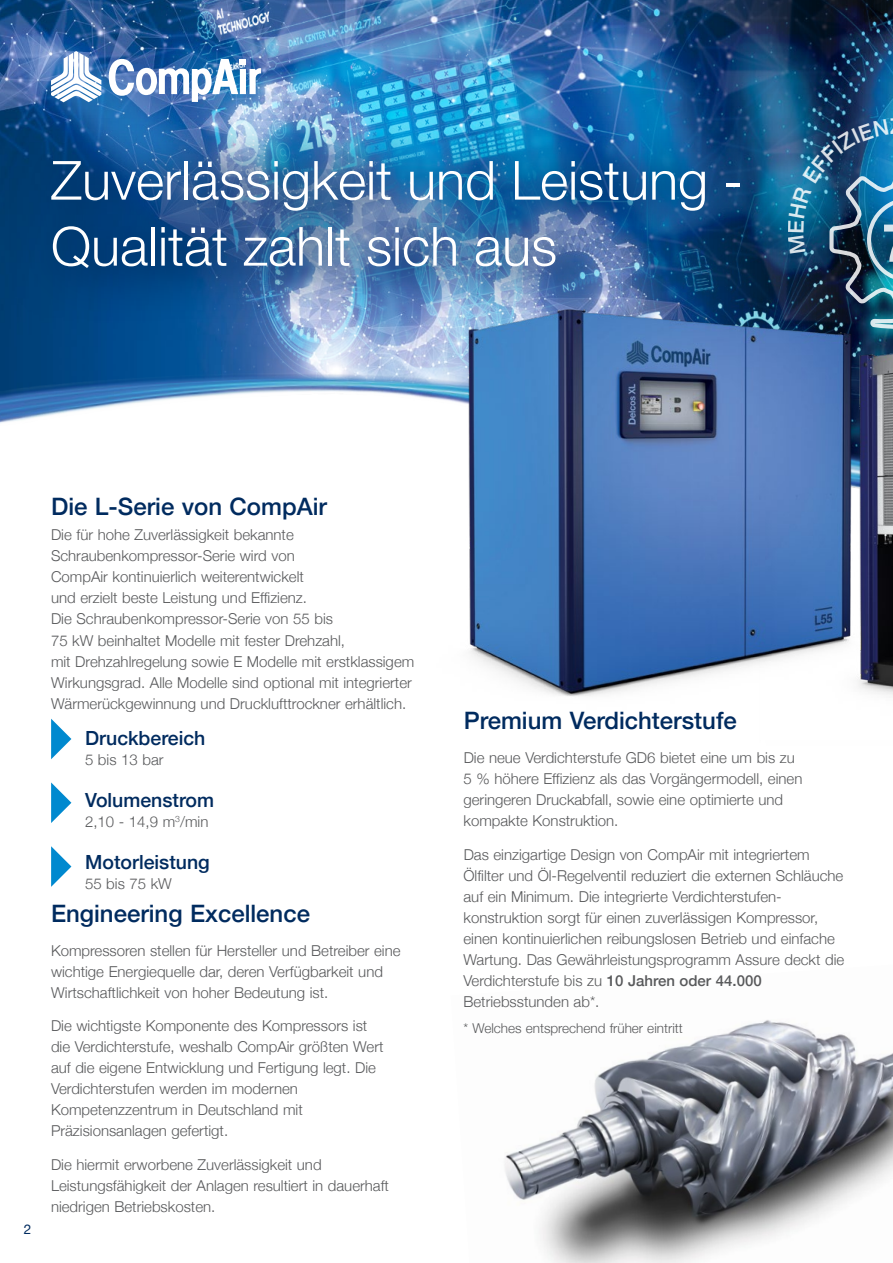
<style>
.page{position:relative;width:893px;height:1263px;background:#fff}
.page>*{position:absolute;margin:0;border:0;box-sizing:border-box;transform-origin:0 0}
.t1{font:300 54px/66px "Helvetica Neue";color:#fff}
.t2{font:500 24px "Helvetica Neue";color:#002b5f}
.t3{font:500 19.5px "Helvetica Neue";color:#002b5f}
.t4{font:300 15px/21px "Helvetica Neue";color:#58595b}
.t5{font:300 13.5px "Helvetica Neue";color:#58595b}
.t6{font:13.5px "Helvetica Neue";color:#002b5f}
.s1{font-weight:500}
</style>
<div class="page">
<img style="left:0;top:0;width:855px;height:367px">
<img style="left:855px;top:0;width:38px;height:106px">
<img style="left:0;top:371px;width:333px;height:52px">
<img style="left:505px;top:1020px;width:388px;height:243px">
<svg style="left:109px;top:59px;width:152px;height:43px"></svg>
<svg style="left:51px;top:51px;width:50px;height:51px"></svg>
<img style="left:333px;top:321px;width:426px;height:376px">
<img style="left:759px;top:321px;width:134px;height:374px">
<svg style="left:51px;top:782px;width:20px;height:41px"></svg>
<svg style="left:51px;top:719px;width:20px;height:40px"></svg>
<svg style="left:51px;top:846px;width:20px;height:41px"></svg>
<img style="left:8px;top:115px;width:780px;height:206px">
<img style="left:788px;top:106px;width:105px;height:229px">
<h1 class="t1" style="left:51px;top:143px;width:694px">Zuverlässigkeit und Leistung -<br>Qualität zahlt sich aus</h1>
<p class="t6" style="left:24px;top:1219px;width:9px">2</p>
<h2 class="t2" style="left:51px;top:487px;width:277px">Die L-Serie von CompAir</h2>
<p class="t4" style="left:51px;top:523px;width:365px">Die für hohe Zuverlässigkeit bekannte Schraubenkompressor-Serie wird von<br>CompAir kontinuierlich weiterentwickelt<br>und erzielt beste Leistung und Effizienz.<br>Die Schraubenkompressor-Serie von 55 bis<br>75 kW beinhaltet Modelle mit fester Drehzahl,<br>mit Drehzahlregelung sowie E Modelle mit erstklassigem Wirkungsgrad. Alle Modelle sind optional mit integrierter Wärmerückgewinnung und Drucklufttrockner erhältlich.</p>
<h3 class="t3" style="left:85px;top:723px;width:122px">Druckbereich</h3>
<p class="t4" style="left:85px;top:748px;width:80px">5 bis 13 bar</p>
<h3 class="t3" style="left:85px;top:784px;width:130px">Volumenstrom</h3>
<p class="t4" style="left:85px;top:810px;width:125px">2,10 - 14,9 m<sup>3</sup>/min</p>
<h3 class="t3" style="left:85px;top:846px;width:126px">Motorleistung</h3>
<p class="t4" style="left:85px;top:872px;width:88px">55 bis 75 kW</p>
<h2 class="t2" style="left:51px;top:894px;width:261px">Engineering Excellence</h2>
<p class="t4" style="left:51px;top:939px;width:351px">Kompressoren stellen für Hersteller und Betreiber eine wichtige Energiequelle dar, deren Verfügbarkeit und<br>Wirtschaftlichkeit von hoher Bedeutung ist.</p>
<p class="t4" style="left:51px;top:1014px;width:334px">Die wichtigste Komponente des Kompressors ist die Verdichterstufe, weshalb CompAir größten Wert auf die eigene Entwicklung und Fertigung legt. Die Verdichterstufen werden im modernen Kompetenzzentrum in Deutschland mit Präzisionsanlagen gefertigt.</p>
<p class="t4" style="left:51px;top:1153px;width:339px">Die hiermit erworbene Zuverlässigkeit und<br>Leistungsfähigkeit der Anlagen resultiert in dauerhaft niedrigen Betriebskosten.</p>
<h2 class="t2" style="left:464px;top:701px;width:275px">Premium Verdichterstufe</h2>
<p class="t4" style="left:463px;top:746px;width:340px">Die neue Verdichterstufe GD6 bietet eine um bis zu 5 % höhere Effizienz als das Vorgängermodell, einen geringeren Druckabfall, sowie eine optimierte und kompakte Konstruktion.</p>
<p class="t4" style="left:463px;top:843px;width:382px">Das einzigartige Design von CompAir mit integriertem Ölfilter und Öl-Regelventil reduziert die externen Schläuche auf ein Minimum. Die integrierte Verdichterstufen&shy;konstruktion sorgt für einen zuverlässigen Kompressor, einen kontinuierlichen reibungslosen Betrieb und einfache Wartung. Das Gewährleistungsprogramm Assure deckt die Verdichterstufe bis zu <span class="s1">10 Jahren oder 44.000<br></span>Betriebsstunden ab*.</p>
<p class="t5" style="left:463px;top:1017px;width:221px">* Welches entsprechend früher eintritt</p>
</div>
